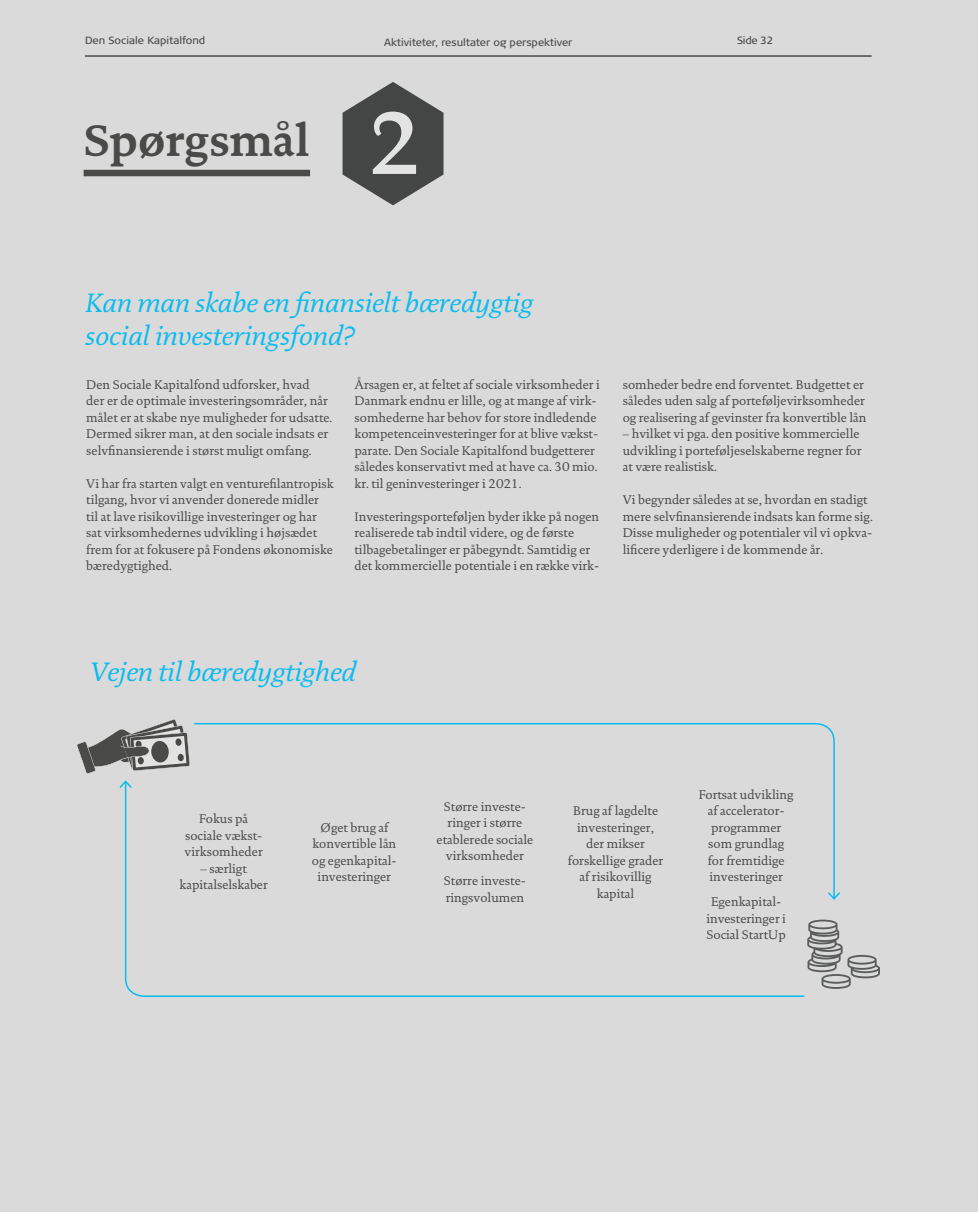
<style>
.page{position:relative;width:978px;height:1212px;background:#dadada}
.page>*{position:absolute;margin:0;border:0;box-sizing:border-box;transform-origin:0 0}
.t1{font:45px "DTL Documenta SP Bold";letter-spacing:-.005em;color:#4a4a49}
.t2{font:italic 27px/33px "DTL Documenta SP Regular";letter-spacing:-.005em;color:#0bbbef}
.t3{font:12.75px/16.5px "DTL Documenta";color:#4a4a49}
.t4{font:10.5px "TRYG";letter-spacing:-.005em;color:#4a4a49}
.t5{font:10.5px "TRYG Column";letter-spacing:-.02em;color:#4a4a49}
.s1{font-family:"DTL Documenta T Medium";font-size:88.8px;color:#e3e3e3}
</style>
<div class="page">
<svg style="left:194px;top:723px;width:641px;height:167px"></svg>
<svg style="left:828px;top:890px;width:12px;height:10px"></svg>
<svg style="left:124px;top:780px;width:682px;height:217px"></svg>
<svg style="left:807px;top:919px;width:73px;height:70px"></svg>
<svg style="left:77px;top:719px;width:113px;height:71px"></svg>
<hr style="left:85px;top:55px;width:787px;height:2px;background:#4a4a49">
<div style="left:84px;top:170px;width:226px;height:6px;background:#4a4a49"></div>
<svg style="left:343px;top:82px;width:101px;height:123px"></svg>
<p class="t4" style="left:85px;top:34px;width:122px">Den Sociale Kapitalfond</p>
<p class="t5" style="left:737px;top:34px;width:38px">Side 32</p>
<p class="t4" style="left:384px;top:37px;width:190px">Aktiviteter, resultater og perspektiver</p>
<h1 class="t1" style="left:84px;top:113px;width:341px">Spørgsmål <span class="s1">2</span></h1>
<h2 class="t2" style="left:85px;top:286px;width:450px">Kan man skabe en finansielt bæredygtig social investeringsfond?</h2>
<p class="t3" style="left:86px;top:376px;width:248px">Den Sociale Kapitalfond udforsker, hvad<br>der er de optimale investeringsområder, når målet er at skabe nye muligheder for udsatte.<br>Dermed sikrer man, at den sociale indsats er selvfinansierende i størst muligt omfang.</p>
<p class="t3" style="left:86px;top:475px;width:249px">Vi har fra starten valgt en venturefilantropisk tilgang, hvor vi anvender donerede midler til at lave risikovillige investeringer og har sat virksomhedernes udvikling i højsædet frem for at fokusere på Fondens økonomiske bæredygtighed.</p>
<p class="t3" style="left:355px;top:376px;width:247px">Årsagen er, at feltet af sociale virksomheder i Danmark endnu er lille, og at mange af virk&shy;somhederne har behov for store indledende kompetenceinvesteringer for at blive vækst&shy;parate. Den Sociale Kapitalfond budgetterer således konservativt med at have ca. 30 mio. kr. til geninvesteringer i 2021.</p>
<p class="t3" style="left:355px;top:508px;width:246px">Investeringsporteføljen byder ikke på nogen realiserede tab indtil videre, og de første tilbagebetalinger er påbegyndt. Samtidig er det kommercielle potentiale i en række virk-</p>
<p class="t3" style="left:623px;top:376px;width:245px">somheder bedre end forventet. Budgettet er således uden salg af porteføljevirksomheder og realisering af gevinster fra konvertible lån</p>
<p class="t3" style="left:623px;top:426px;width:240px">– hvilket vi pga. den positive kommercielle udvikling i porteføljeselskaberne regner for at være realistisk.</p>
<p class="t3" style="left:623px;top:492px;width:252px">Vi begynder således at se, hvordan en stadigt mere selvfinansierende indsats kan forme sig.<br>Disse muligheder og potentialer vil vi opkva&shy;lificere yderligere i de kommende år.</p>
<h2 class="t2" style="left:92px;top:655px;width:266px">Vejen til bæredygtighed</h2>
<p class="t3" style="left:185px;top:811px;width:80px;text-align:center">Fokus på sociale vækst&shy;virksomheder</p>
<p class="t3" style="left:180px;top:860px;width:90px;text-align:center">– særligt kapitalselskaber</p>
<p class="t3" style="left:312px;top:819px;width:86px;text-align:center">Øget brug af konvertible lån og egenkapital&shy;investeringer</p>
<p class="t3" style="left:437px;top:798px;width:98px;text-align:center">Større investe&shy;ringer i større etablerede sociale virksomheder</p>
<p class="t3" style="left:444px;top:873px;width:84px">Større investe&shy;ringsvolumen</p>
<p class="t3" style="left:568px;top:802px;width:97px;text-align:center">Brug af lagdelte investeringer, der mikser forskellige grader af risikovillig kapital</p>
<p class="t3" style="left:699px;top:786px;width:96px;text-align:center">Fortsat udvikling af accelerator&shy;programmer som grundlag for fremtidige investeringer</p>
<p class="t3" style="left:706px;top:893px;width:81px;text-align:center">Egenkapital&shy;investeringer i<br>Social StartUp</p>
</div>
